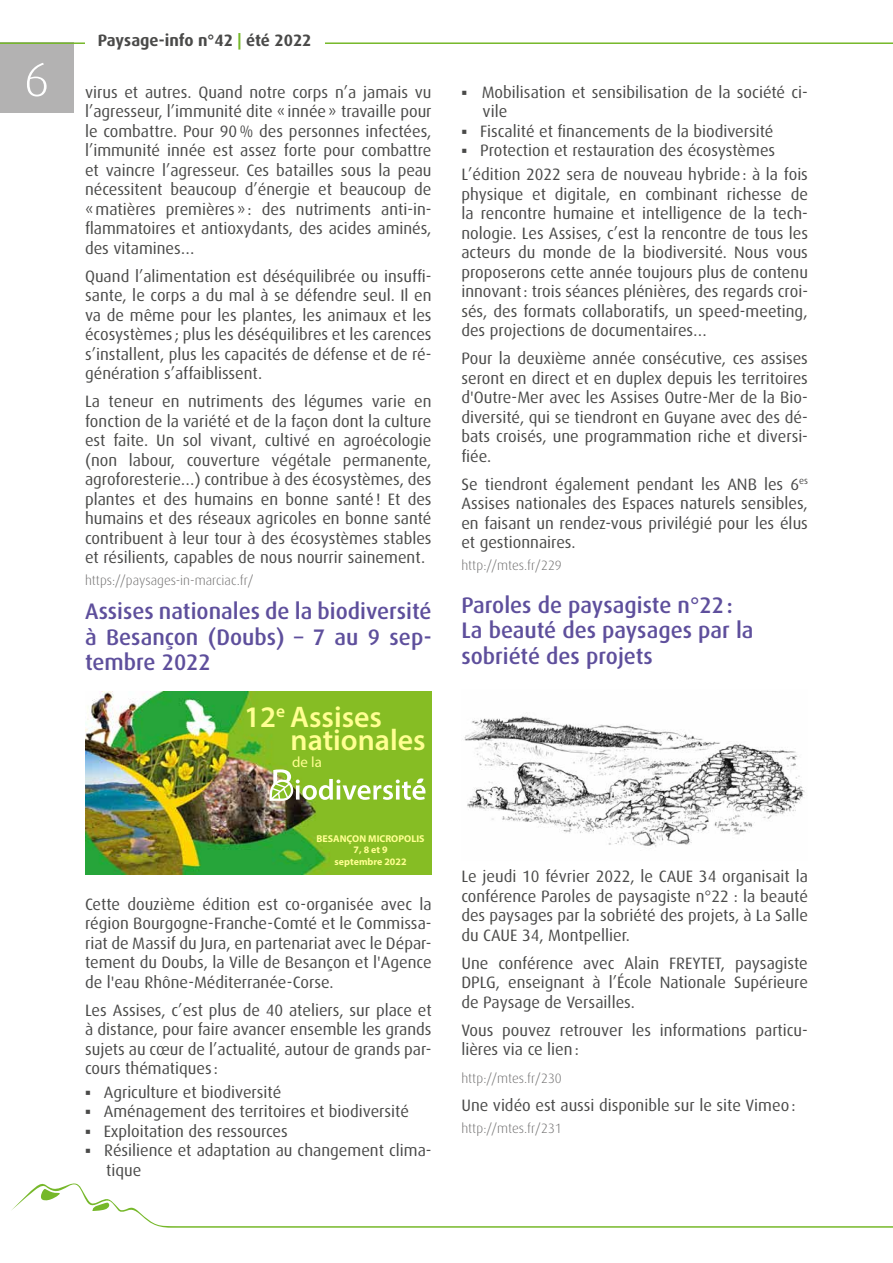
<style>
.page{position:relative;width:893px;height:1263px;background:#fff}
.page>*{position:absolute;margin:0;border:0;box-sizing:border-box;transform-origin:0 0}
.t1{font:300 48px "Dax OT";color:#fff;scale:1.05 1}
.t2{font:600 29.85px/23.7px "Myriad Pro";color:#ffff92}
.t3{font:500 22.5px/25.5px "Dax OT";color:#5e4f9c;text-align:justify}
.t4{font:16.5px/19.5px "Dax OT";color:#4a4a49;text-align:justify}
.t5{font:700 16.5px "Dax OT";color:#4a4a49}
.t6{font:15px "Myriad Pro";color:#ffff92}
.t7{font:300 13.5px "Dax OT";color:#706f6f}
.t8{font:700 9.9px/11.4px "Myriad Pro";color:#ffff92;text-align:center}
.s1{color:#76b82a}
.s2{font-family:"Liberation Sans"}
</style>
<div class="page">
<div style="left:0;top:42px;width:73px;height:71px;background:#b3b2b2"></div>
<svg style="left:11px;top:1183px;width:882px;height:45px"></svg>
<hr style="left:0;top:42px;width:893px;height:2px;background:#76b82a">
<div style="left:85px;top:0;width:239px;height:85px;background:#fff"></div>
<img style="left:85px;top:692px;width:346px;height:183px">
<svg style="left:269px;top:769px;width:156px;height:32px"></svg>
<img style="left:464px;top:716px;width:341px;height:131px">
<h1 class="t1" style="left:24px;top:53px;width:26px">6</h1>
<p class="t5" style="left:98px;top:31px;width:215px">Paysage-info n°42 <span class="s1">|</span> été 2022</p>
<p class="t4" style="left:85px;top:82px;width:348px">virus et autres. Quand notre corps n’a jamais vu l’agresseur, l’immunité dite «innée» travaille pour le combattre. Pour 90% des personnes infectées, l’immunité innée est assez forte pour combattre et vaincre l’agresseur. Ces batailles sous la peau nécessitent beaucoup d’énergie et beaucoup de «matières premières»: des nutriments anti-in&shy;flammatoires et antioxydants, des acides aminés, des vitamines…</p>
<p class="t4" style="left:85px;top:266px;width:348px">Quand l’alimentation est déséquilibrée ou insuffi&shy;sante, le corps a du mal à se défendre seul. Il en va de même pour les plantes, les animaux et les écosystèmes ; plus les déséquilibres et les carences s’installent, plus les capacités de défense et de ré&shy;génération s’affaiblissent.</p>
<p class="t4" style="left:85px;top:392px;width:348px">La teneur en nutriments des légumes varie en fonction de la variété et de la façon dont la culture est faite. Un sol vivant, cultivé en agroécologie (non labour, couverture végétale permanente, agroforesterie…) contribue à des écosystèmes, des plantes et des humains en bonne santé! Et des humains et des réseaux agricoles en bonne santé contribuent à leur tour à des écosystèmes stables et résilients, capables de nous nourrir sainement.</p>
<p class="t7" style="left:85px;top:573px;width:170px">https://paysages-in-marciac.fr/</p>
<h3 class="t3" style="left:85px;top:599px;width:348px">Assises nationales de la biodiversité à Besançon (Doubs) – 7 au 9 sep&shy;tembre 2022</h3>
<h2 class="t2" style="left:291px;top:704px;width:136px;text-indent:-46px">12<sup>e</sup> Assises nationales</h2>
<p class="t6" style="left:292px;top:753px;width:31px">de la</p>
<p class="t8" style="left:317px;top:832px;width:110px">BESANÇON MICROPOLIS<br>7, 8 et 9<br>septembre 2022</p>
<p class="t4" style="left:85px;top:894px;width:348px">Cette douzième édition est co-organisée avec la région Bourgogne-Franche-Comté et le Commissa&shy;riat de Massif du Jura, en partenariat avec le Dépar&shy;tement du Doubs, la Ville de Besançon et l'Agence de l'eau Rhône-Méditerranée-Corse.</p>
<p class="t4" style="left:85px;top:1000px;width:348px">Les Assises, c’est plus de 40 ateliers, sur place et à distance, pour faire avancer ensemble les grands sujets au cœur de l’actualité, autour de grands par&shy;cours thématiques :</p>
<p class="t4" style="left:85px;top:1083px;width:198px"><span class="s2">▪</span> Agriculture et biodiversité</p>
<p class="t4" style="left:85px;top:1102px;width:325px"><span class="s2">▪</span> Aménagement des territoires et biodiversité</p>
<p class="t4" style="left:85px;top:1122px;width:204px"><span class="s2">▪</span> Exploitation des ressources</p>
<p class="t4" style="left:106px;top:1141px;width:327px;text-indent:-21px"><span class="s2">▪</span> Résilience et adaptation au changement clima&shy;tique</p>
<p class="t4" style="left:483px;top:82px;width:327px;text-indent:-21px"><span class="s2">▪</span> Mobilisation et sensibilisation de la société ci&shy;vile</p>
<p class="t4" style="left:461px;top:121px;width:314px"><span class="s2">▪</span> Fiscalité et financements de la biodiversité</p>
<p class="t4" style="left:461px;top:139px;width:348px;line-height:23.7px"><span class="s2">▪</span> Protection et restauration des écosystèmes<br>L’édition 2022 sera de nouveau hybride: à la fois</p>
<p class="t4" style="left:461px;top:184px;width:348px">physique et digitale, en combinant richesse de la rencontre humaine et intelligence de la tech&shy;nologie. Les Assises, c’est la rencontre de tous les acteurs du monde de la biodiversité. Nous vous proposerons cette année toujours plus de contenu innovant: trois séances plénières, des regards croi&shy;sés, des formats collaboratifs, un speed-meeting, des projections de documentaires…</p>
<p class="t4" style="left:461px;top:349px;width:348px">Pour la deuxième année consécutive, ces assises seront en direct et en duplex depuis les territoires d'Outre-Mer avec les Assises Outre-Mer de la Bio&shy;diversité, qui se tiendront en Guyane avec des dé&shy;bats croisés, une programmation riche et diversi&shy;fiée.</p>
<p class="t4" style="left:461px;top:474px;width:348px">Se tiendront également pendant les ANB les 6<sup>es </sup>Assises nationales des Espaces naturels sensibles, en faisant un rendez-vous privilégié pour les élus et gestionnaires.</p>
<p class="t7" style="left:461px;top:558px;width:102px">http://mtes.fr/229</p>
<h3 class="t3" style="left:461px;top:592px;width:294px;text-align:left">Paroles de paysagiste n°22:<br>La beauté des paysages par la sobriété des projets</h3>
<p class="t4" style="left:461px;top:867px;width:348px">Le jeudi 10 février 2022, le CAUE 34 organisait la conférence Paroles de paysagiste n°22 : la beauté des paysages par la sobriété des projets, à La Salle du CAUE 34, Montpellier.</p>
<p class="t4" style="left:461px;top:953px;width:348px">Une conférence avec Alain FREYTET, paysagiste DPLG, enseignant à l’École Nationale Supérieure de Paysage de Versailles.</p>
<p class="t4" style="left:461px;top:1020px;width:348px">Vous pouvez retrouver les informations particu&shy;lières via ce lien:</p>
<p class="t7" style="left:461px;top:1071px;width:102px">http://mtes.fr/230</p>
<p class="t4" style="left:461px;top:1096px;width:336px">Une vidéo est aussi disponible sur le site Vimeo:</p>
<p class="t7" style="left:461px;top:1121px;width:102px">http://mtes.fr/231</p>
</div>
